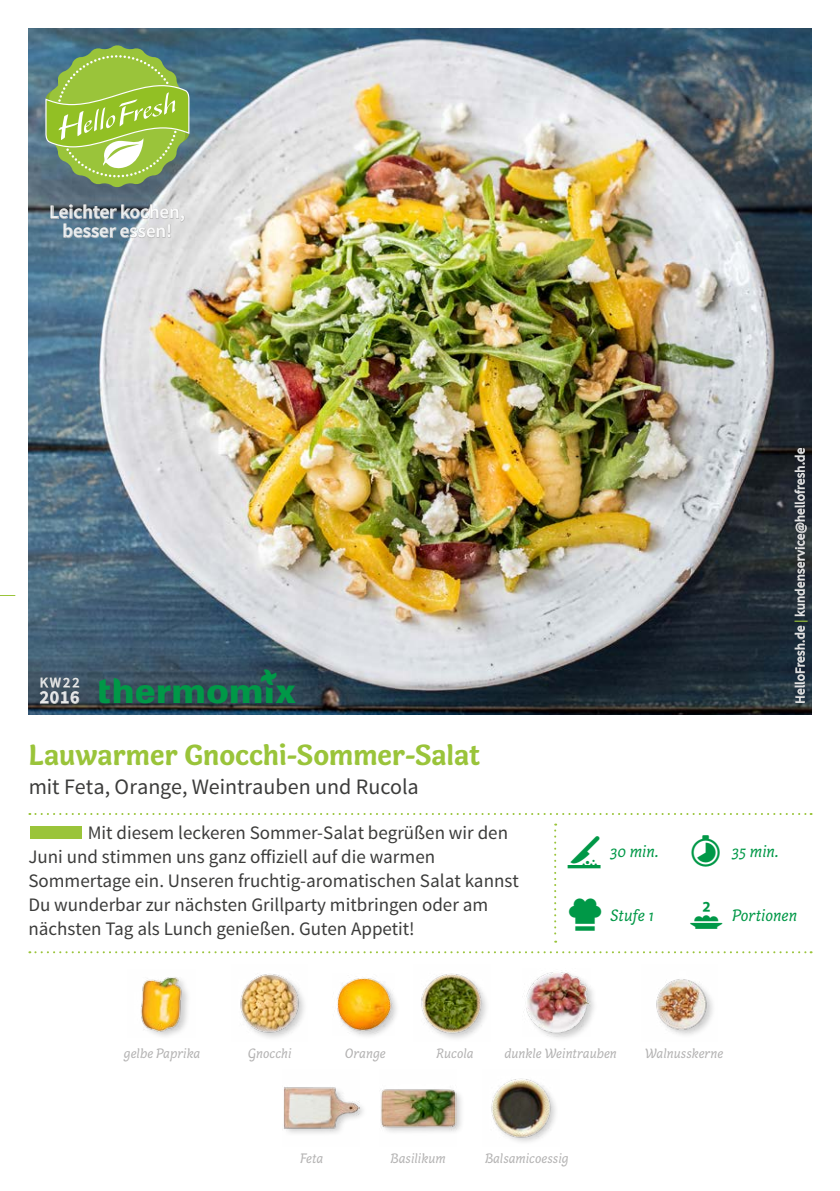
<style>
.page{position:relative;width:840px;height:1191px;background:#fff}
.page>*{position:absolute;margin:0;border:0;box-sizing:border-box;transform-origin:0 0}
.FRONT_Recipe_Title{font:700 30px "Capucine Basic";color:#9ac43a}
.FRONT_Recipe_Subtitl{font:22px "Source Sans Pro";letter-spacing:-.005em;color:#3c3c3b}
.FRONT___BACK_Running{font:19px/24px "Source Sans Pro";color:#3c3c3b}
.t1{font:600 19px/19px "Source Sans Pro";color:#fff;text-align:center}
.t2{font:600 18px "Source Sans Pro";color:#fff}
.FRONT_Icons{font:italic 17px "Capucine Basic";color:#009847}
.FRONT_ingredients{font:italic 14px "Capucine Basic";color:#b3b2b2}
.t3{font:14px "Source Sans Pro";color:#fff}
.t4{font:13px "Source Sans Pro";letter-spacing:.02em;color:#fff}
.s1{font-weight:700;color:#9ac43a}
</style>
<div class="page">
<svg style="left:0;top:595px;width:15px;height:1px"></svg>
<svg style="left:29px;top:813px;width:782px;height:2px"></svg>
<svg style="left:554px;top:823px;width:2px;height:119px"></svg>
<svg style="left:29px;top:951px;width:782px;height:2px"></svg>
<img style="left:28px;top:28px;width:783px;height:686px">
<img style="left:491px;top:1078px;width:65px;height:64px">
<div style="left:282px;top:1086px;width:86px;height:50px;background:#000;opacity:.2"></div>
<img style="left:283px;top:1086px;width:76px;height:50px">
<div style="left:379px;top:1088px;width:86px;height:48px;background:#000;opacity:.2"></div>
<img style="left:379px;top:1088px;width:77px;height:48px">
<img style="left:141px;top:977px;width:47px;height:59px">
<img style="left:240px;top:974px;width:64px;height:64px">
<div style="left:336px;top:976px;width:64px;height:63px;background:#000;opacity:.2"></div>
<img style="left:336px;top:976px;width:58px;height:59px">
<img style="left:421px;top:973px;width:66px;height:66px">
<div style="left:525px;top:970px;width:74px;height:71px;background:#000;opacity:.2"></div>
<img style="left:525px;top:970px;width:65px;height:67px">
<img style="left:656px;top:979px;width:57px;height:56px">
<div style="left:30px;top:826px;width:52px;height:12px;background:#9ac43a"></div>
<svg style="left:50px;top:204px;width:135px;height:48px;background:#8d9ea9"></svg>
<svg style="left:45px;top:45px;width:144px;height:143px;background:#91b55c"></svg>
<svg style="left:39px;top:669px;width:41px;height:35px"></svg>
<svg style="left:793px;top:625px;width:12px;height:78px"></svg>
<svg style="left:793px;top:447px;width:13px;height:170px;background:#575c61"></svg>
<svg style="left:99px;top:669px;width:197px;height:34px;background:#374c5c"></svg>
<p class="t1" style="left:50px;top:203px;width:137px">Leichter kochen, besser essen!</p>
<p class="t3" style="left:40px;top:674px;width:41px">KW22</p>
<p class="t2" style="left:40px;top:686px;width:41px">2016</p>
<p class="FRONT_Recipe_Title" style="left:29px;top:731px;width:453px">Lauwarmer Gnocchi-Sommer-Salat</p>
<p class="FRONT_Recipe_Subtitl" style="left:29px;top:772px;width:391px">mit Feta, Orange, Weintrauben und Rucola</p>
<p class="FRONT___BACK_Running" style="left:28px;top:820px;width:491px;text-indent:59px">Mit diesem leckeren Sommer-Salat begrüßen wir den Juni und stimmen uns ganz offiziell auf die warmen Sommertage ein. Unseren fruchtig-aromatischen Salat kannst Du wunderbar zur nächsten Grillparty mitbringen oder am nächsten Tag als Lunch genießen. Guten Appetit!</p>
<p class="t4" style="left:791px;top:703px;width:257px;rotate:-90deg">HelloFresh.de <span class="s1">|</span> kundenservice@hellofresh.de</p>
<p class="FRONT_Icons" style="left:609px;top:839px;width:50px">30 min.</p>
<p class="FRONT_Icons" style="left:731px;top:839px;width:49px">35 min.</p>
<p class="FRONT_Icons" style="left:609px;top:903px;width:45px">Stufe 1</p>
<p class="FRONT_Icons" style="left:731px;top:903px;width:66px">Portionen</p>
<p class="FRONT_ingredients" style="left:124px;top:1042px;width:78px">gelbe Paprika</p>
<p class="FRONT_ingredients" style="left:248px;top:1042px;width:45px">Gnocchi</p>
<p class="FRONT_ingredients" style="left:344px;top:1042px;width:42px">Orange</p>
<p class="FRONT_ingredients" style="left:436px;top:1042px;width:39px">Rucola</p>
<p class="FRONT_ingredients" style="left:504px;top:1042px;width:114px">dunkle Weintrauben</p>
<p class="FRONT_ingredients" style="left:644px;top:1042px;width:80px">Walnusskerne</p>
<p class="FRONT_ingredients" style="left:300px;top:1148px;width:25px">Feta</p>
<p class="FRONT_ingredients" style="left:390px;top:1148px;width:57px">Basilikum</p>
<p class="FRONT_ingredients" style="left:485px;top:1148px;width:85px">Balsamicoessig</p>
</div>
